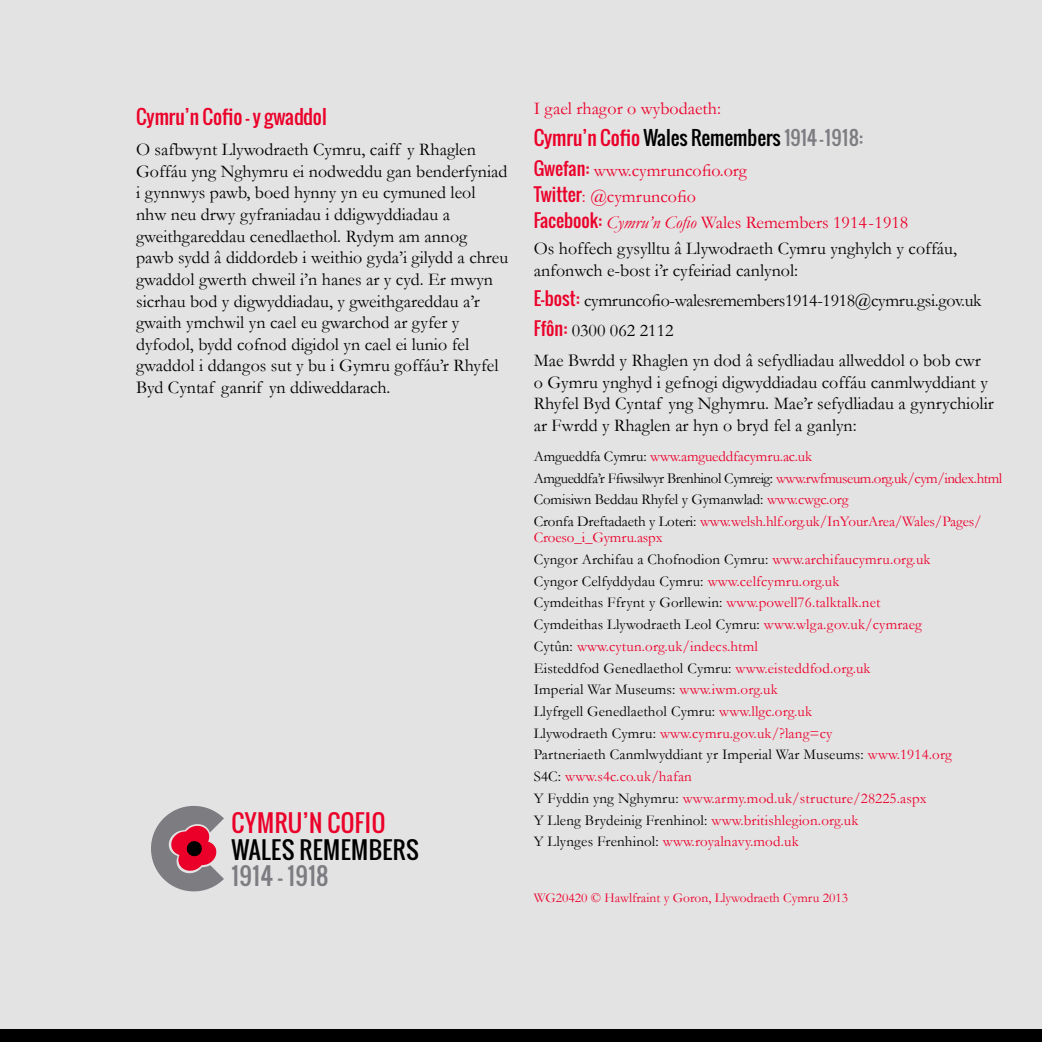
<style>
.page{position:relative;width:1042px;height:1042px;background:#fff}
.page>*{position:absolute;margin:0;border:0;box-sizing:border-box;transform-origin:0 0}
.t1{font:23.7px/26.4px "Oswald";letter-spacing:.02em;color:#000}
.Headings{font:19.5px "Oswald";color:#000}
.body_text{font:19.5px "Oswald";color:#eb0029}
.Headings-2{font:18px/21.6px "Garamond";color:#000}
.body_text-2{font:18px/21.6px "Garamond";color:#000}
.body_text-3{font:18px "Garamond";color:#eb0029}
.body_text-4{font:18px "Garamond";letter-spacing:-.02em;color:#000}
.body_text-5{font:15px "Garamond";letter-spacing:.01em;color:#000}
.body_text-6{font:15px "Garamond";letter-spacing:.01em;color:#eb0029}
.body_text-7{font:15px/16.2px "Garamond";letter-spacing:-.01em;color:#eb0029}
.body_text-8{font:15px "Garamond";letter-spacing:-.03em;color:#000}
.body_text-9{font:15px "Garamond";letter-spacing:-.01em;color:#000}
.body_text-10{font:13.5px "Garamond";color:#eb0029}
.s1{color:#eb0029}
.s2{color:#7c7c81}
.s3{font-family:"Oswald"}
.s4{font-style:italic}
.s5{font-family:"Oswald";color:#eb0029}
.s6{color:#000}
</style>
<div class="page">
<div style="left:0;top:0;width:1042px;height:1028px;background:#e4e3e4"></div>
<svg style="left:151px;top:806px;width:73px;height:86px"></svg>
<div style="left:0;top:1029px;width:1042px;height:13px;background:#000"></div>
<p class="body_text" style="left:136px;top:102px;width:192px">Cymru’n Cofio – y gwaddol</p>
<p class="Headings-2" style="left:136px;top:139px;width:374px">O safbwynt Llywodraeth Cymru, caiff y Rhaglen Goffáu yng Nghymru ei nodweddu gan benderfyniad i gynnwys pawb, boed hynny yn eu cymuned leol nhw neu drwy gyfraniadau i ddigwyddiadau a gweithgareddau cenedlaethol. Rydym am annog pawb sydd â diddordeb i weithio gyda’i gilydd a chreu gwaddol gwerth chweil i’n hanes ar y cyd. Er mwyn sicrhau bod y digwyddiadau, y gweithgareddau a’r gwaith ymchwil yn cael eu gwarchod ar gyfer y dyfodol, bydd cofnod digidol yn cael ei lunio fel gwaddol i ddangos sut y bu i Gymru goffáu’r Rhyfel Byd Cyntaf ganrif yn ddiweddarach.</p>
<p class="t1" style="left:232px;top:809px;width:189px"><span class="s1">CYMRU’N COFIO<br></span>WALES REMEMBERS<br><span class="s2">1914 - 1918</span></p>
<p class="body_text-3" style="left:534px;top:97px;width:189px">I gael rhagor o wybodaeth:</p>
<p class="Headings" style="left:534px;top:123px;width:331px"><span class="s1">Cymru’n Cofio</span> Wales Remembers <span class="s2">1914 -1918:</span></p>
<p class="body_text-3" style="left:534px;top:160px;width:215px"><span class="s3">Gwefan:</span> www.cymruncofio.org</p>
<p class="body_text-3" style="left:534px;top:186px;width:164px"><span class="s3">Twitter</span>: @cymruncofio</p>
<p class="body_text-3" style="left:534px;top:212px;width:376px"><span class="s3">Facebook:</span> <span class="s4">Cymru’n Cofio</span> Wales Remembers 1914-1918</p>
<p class="body_text-2" style="left:534px;top:237px;width:425px">Os hoffech gysylltu â Llywodraeth Cymru ynghylch y coffáu, anfonwch e-bost i’r cyfeiriad canlynol:</p>
<p class="body_text-4" style="left:534px;top:289px;width:449px"><span class="s5">E-bost:</span> cymruncofio-walesremembers1914-1918@cymru.gsi.gov.uk</p>
<p class="body_text-2" style="left:534px;top:319px;width:141px"><span class="s5">Ffôn:</span> 0300 062 2112</p>
<p class="body_text-2" style="left:534px;top:349px;width:461px">Mae Bwrdd y Rhaglen yn dod â sefydliadau allweddol o bob cwr o Gymru ynghyd i gefnogi digwyddiadau coffáu canmlwyddiant y Rhyfel Byd Cyntaf yng Nghymru. Mae’r sefydliadau a gynrychiolir ar Fwrdd y Rhaglen ar hyn o bryd fel a ganlyn:</p>
<p class="body_text-7" style="left:534px;top:448px;width:280px"><span class="s6">Amgueddfa Cymru:</span> www.amgueddfacymru.ac.uk</p>
<p class="body_text-8" style="left:534px;top:469px;width:470px">Amgueddfa’r Ffiwsilwyr Brenhinol Cymreig: <span class="s1">www.rwfmuseum.org.uk/cym/index.html</span></p>
<p class="body_text-9" style="left:534px;top:491px;width:316px">Comisiwn Beddau Rhyfel y Gymanwlad: <span class="s1">www.cwgc.org</span></p>
<p class="body_text-7" style="left:534px;top:513px;width:449px"><span class="s6">Cronfa Dreftadaeth y Loteri:</span> www.welsh.hlf.org.uk/InYourArea/Wales/Pages/<br>Croeso_i_Gymru.aspx</p>
<p class="body_text-5" style="left:534px;top:550px;width:398px">Cyngor Archifau a Chofnodion Cymru: <span class="s1">www.archifaucymru.org.uk</span></p>
<p class="body_text-5" style="left:534px;top:572px;width:307px">Cyngor Celfyddydau Cymru: <span class="s1">www.celfcymru.org.uk</span></p>
<p class="body_text-5" style="left:534px;top:594px;width:348px">Cymdeithas Ffrynt y Gorllewin: <span class="s1">www.powell76.talktalk.net</span></p>
<p class="body_text-5" style="left:534px;top:615px;width:390px">Cymdeithas Llywodraeth Leol Cymru: <span class="s1">www.wlga.gov.uk/cymraeg</span></p>
<p class="body_text-6" style="left:534px;top:637px;width:226px"><span class="s6">Cytûn:</span> www.cytun.org.uk/indecs.html</p>
<p class="body_text-5" style="left:534px;top:659px;width:338px">Eisteddfod Genedlaethol Cymru: <span class="s1">www.eisteddfod.org.uk</span></p>
<p class="body_text-5" style="left:534px;top:680px;width:245px">Imperial War Museums: <span class="s1">www.iwm.org.uk</span></p>
<p class="body_text-5" style="left:534px;top:702px;width:280px">Llyfrgell Genedlaethol Cymru: <span class="s1">www.llgc.org.uk</span></p>
<p class="body_text-6" style="left:534px;top:724px;width:300px"><span class="s6">Llywodraeth Cymru:</span> www.cymru.gov.uk/?lang=cy</p>
<p class="body_text-5" style="left:534px;top:746px;width:420px">Partneriaeth Canmlwyddiant yr Imperial War Museums: <span class="s1">www.1914.org</span></p>
<p class="body_text-6" style="left:534px;top:767px;width:160px"><span class="s6">S4C:</span> www.s4c.co.uk/hafan</p>
<p class="body_text-6" style="left:534px;top:789px;width:394px"><span class="s6">Y Fyddin yng Nghymru:</span> www.army.mod.uk/structure/28225.aspx</p>
<p class="body_text-5" style="left:534px;top:811px;width:326px">Y Lleng Brydeinig Frenhinol: <span class="s1">www.britishlegion.org.uk</span></p>
<p class="body_text-6" style="left:534px;top:832px;width:266px"><span class="s6">Y Llynges Frenhinol:</span> www.royalnavy.mod.uk</p>
<p class="body_text-10" style="left:534px;top:889px;width:316px">WG20420 © Hawlfraint y Goron, Llywodraeth Cymru 2013</p>
</div>
